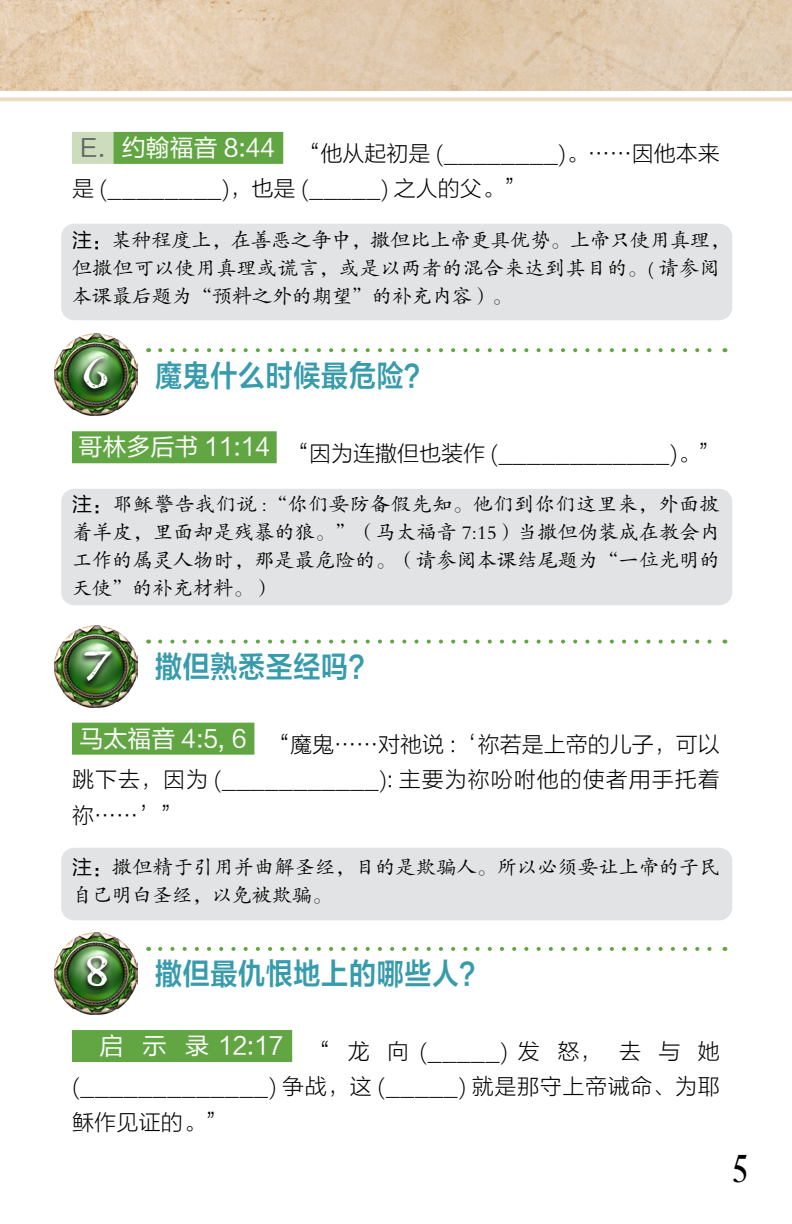
<style>
.page{position:relative;width:792px;height:1224px;background:#fff}
.page>*{position:absolute;margin:0;border:0;box-sizing:border-box;transform-origin:0 0}
.t1{font:700 50px "Carta Marina";color:#fff}
.t2{font:40px "Desire Pro";color:#000}
.t3{font:30px "FZLTZCHK GBK1 0";letter-spacing:.025em;color:#369bac;scale:.9 1}
.t4{font:22px/35.4px "FZLTKHK GBK1 0";letter-spacing:.005em;color:#000;text-align:justify}
.t5{font:20px/28px "FZKTK GBK1 0";letter-spacing:.015em;color:#000}
.s1{font-family:"FZLTHK GBK1 0"}
</style>
<div class="page">
<img style="left:0;top:0;width:792px;height:91px">
<svg style="left:0;top:97px;width:792px;height:4px;background:#eedec8"></svg>
<div style="left:72px;top:132px;width:41px;height:32px;background:#ccdcbc"></div>
<div style="left:113px;top:132px;width:170px;height:32px;background:#62a644"></div>
<div style="left:72px;top:431px;width:205px;height:32px;background:#62a644"></div>
<div style="left:72px;top:723px;width:182px;height:32px;background:#62a644"></div>
<div style="left:72px;top:1030px;width:220px;height:32px;background:#62a644"></div>
<img style="left:54px;top:334px;width:83px;height:82px">
<div style="left:78px;top:354px;width:34px;height:42px;background:#000;opacity:.75"></div>
<img style="left:54px;top:625px;width:83px;height:82px">
<div style="left:79px;top:648px;width:38px;height:40px;background:#000;opacity:.75"></div>
<img style="left:54px;top:932px;width:83px;height:83px">
<div style="left:82px;top:954px;width:30px;height:40px;background:#000;opacity:.75"></div>
<svg style="left:160px;top:348px;width:552px;height:4px"></svg>
<svg style="left:160px;top:640px;width:552px;height:4px"></svg>
<svg style="left:160px;top:947px;width:552px;height:4px"></svg>
<div style="left:61px;top:224px;width:671px;height:96px;background:#e2e3e4;border-radius:13px"></div>
<div style="left:61px;top:489px;width:671px;height:116px;background:#e2e3e4;border-radius:13px"></div>
<div style="left:61px;top:848px;width:671px;height:72px;background:#e2e3e4;border-radius:13px"></div>
<p class="t4" style="left:72px;top:137px;width:649px;text-indent:8px"><sup>E.</sup> <sup>约翰福音</sup> <sup>8:44</sup> “他从起初是 (________)。……因他本来是 (________)，也是 (_____) 之人的父。”</p>
<p class="t5" style="left:72px;top:227px;width:659px"><span class="s1">注：</span>某种程度上，在善恶之争中，撒但比上帝更具优势。上帝只使用真理，但撒但可以使用真理或谎言，或是以两者的混合来达到其目的。( 请参阅本课最后题为“预料之外的期望”的补充内容）。</p>
<h1 class="t1" style="left:83px;top:343px;width:27px">6</h1>
<h3 class="t3" style="left:155px;top:359px;width:308px">魔鬼什么时候最危险？</h3>
<p class="t4" style="left:79px;top:436px;width:643px"><sup>哥林多后书</sup> <sup>11:14</sup> “因为连撒但也装作 (____________)。”</p>
<p class="t5" style="left:72px;top:490px;width:649px;text-align:justify"><span class="s1">注：</span>耶稣警告我们说 :“你们要防备假先知。他们到你们这里来，外面披着羊皮，里面却是残暴的狼。”（马太福音 7:15）当撒但伪装成在教会内工作的属灵人物时，那是最危险的。（请参阅本课结尾题为“一位光明的天使”的补充材料。）</p>
<h1 class="t1" style="left:83px;top:635px;width:31px">7</h1>
<h3 class="t3" style="left:155px;top:650px;width:247px">撒但熟悉圣经吗？</h3>
<p class="t4" style="left:72px;top:727px;width:649px;text-indent:8px"><sup>马太福音</sup> <sup>4:5,</sup> <sup>6</sup> “魔鬼……对祂说 :‘祢若是上帝的儿子，可以跳下去，因为 (___________): 主要为祢吩咐他的使者用手托着祢……’”</p>
<p class="t5" style="left:72px;top:854px;width:649px"><span class="s1">注：</span>撒但精于引用并曲解圣经，目的是欺骗人。所以必须要让上帝的子民自己明白圣经，以免被欺骗。</p>
<h1 class="t1" style="left:85px;top:942px;width:27px">8</h1>
<h3 class="t3" style="left:155px;top:958px;width:370px">撒但最仇恨地上的哪些人？</h3>
<p class="t4" style="left:72px;top:1035px;width:649px;text-indent:28px"><sup>启</sup> <sup>示</sup> <sup>录</sup> <sup>12:17</sup> “ 龙 向 (_____) 发 怒， 去 与 她(_____________) 争战，这 (_____) 就是那守上帝诫命、为耶稣作见证的。”</p>
<h2 class="t2" style="left:733px;top:1145px;width:16px">5</h2>
</div>
